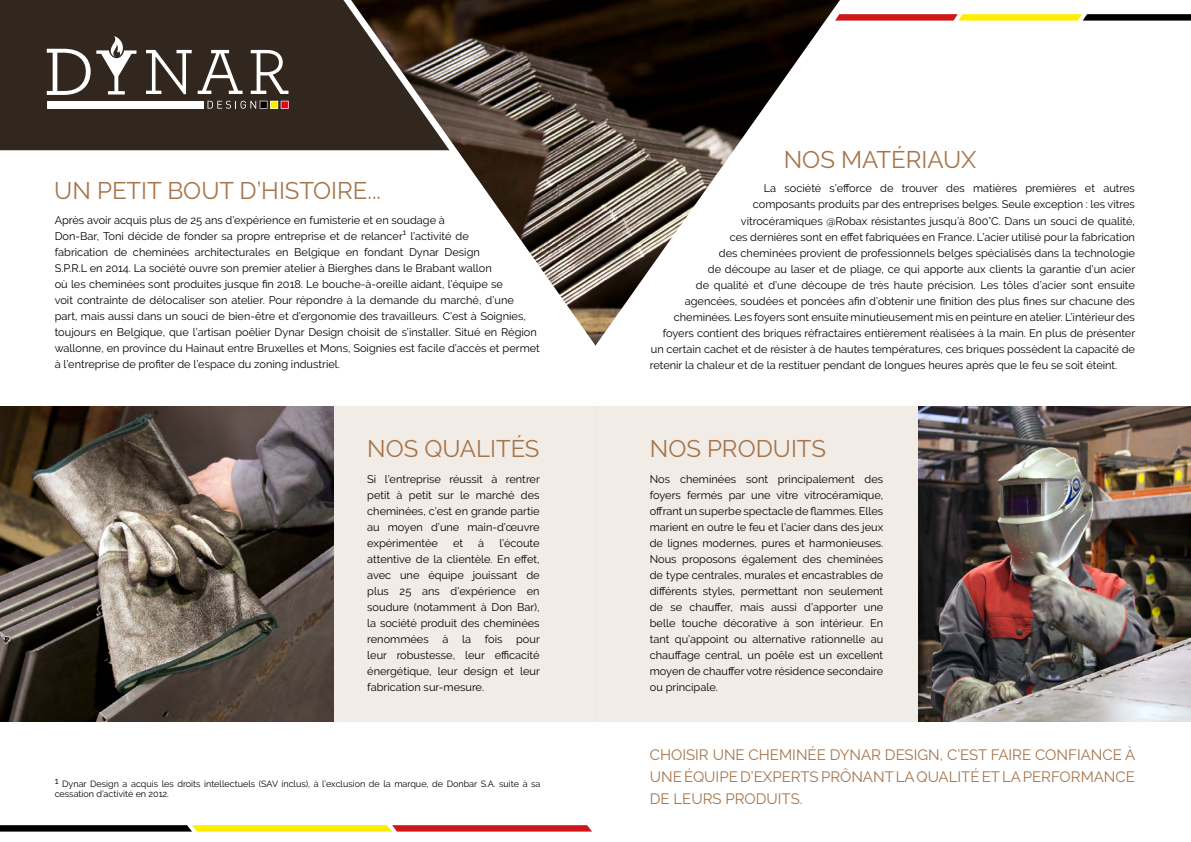
<style>
.page{position:relative;width:1191px;height:842px;background:#fff}
.page>*{position:absolute;margin:0;border:0;box-sizing:border-box;transform-origin:0 0}
.t1{font:24px "Raleway";color:#a5754b}
.t2{font:15px/22px "Raleway";color:#a5754b;text-align:justify}
.t3{font:11px/16px "Raleway";color:#000;text-align:justify}
.t4{font:9px/10.8px "Raleway";color:#000}
</style>
<div class="page">
<div style="left:595px;top:406px;width:596px;height:315px;background:#f2ece7"></div>
<div style="left:327px;top:406px;width:268px;height:315px;background:#f2ece7"></div>
<div style="left:0;top:0;width:351px;height:150px;background:#31271e"></div>
<svg style="left:146px;top:50px;width:46px;height:44px"></svg>
<svg style="left:198px;top:50px;width:44px;height:44px"></svg>
<svg style="left:251px;top:50px;width:37px;height:44px"></svg>
<svg style="left:47px;top:36px;width:89px;height:59px"></svg>
<svg style="left:207px;top:101px;width:82px;height:8px"></svg>
<div style="left:47px;top:101px;width:156px;height:8px;background:#fff"></div>
<img style="left:351px;top:0;width:489px;height:346px">
<img style="left:0;top:406px;width:333px;height:315px">
<img style="left:918px;top:406px;width:273px;height:315px">
<svg style="left:0;top:825px;width:592px;height:6px;background:#9f5f14"></svg>
<svg style="left:835px;top:14px;width:356px;height:7px;background:#a96c24"></svg>
<h1 class="t1" style="left:54px;top:177px;width:328px">UN PETIT BOUT D’HISTOIRE...</h1>
<p class="t3" style="left:55px;top:212px;width:487px;text-align:left">Après avoir acquis plus de 25 ans d’expérience en fumisterie et en soudage à<br>Don-Bar, Toni décide de fonder sa propre entreprise et de relancer<sup>1</sup> l’activité de<br>fabrication de cheminées architecturales en Belgique en fondant Dynar Design<br>S.P.R.L en 2014. La société ouvre son premier atelier à Bierghes dans le Brabant wallon<br>où les cheminées sont produites jusque fin 2018. Le bouche-à-oreille aidant, l’équipe se<br>voit contrainte de délocaliser son atelier. Pour répondre à la demande du marché, d’une<br>part, mais aussi dans un souci de bien-être et d’ergonomie des travailleurs. C’est à Soignies, toujours en Belgique, que l’artisan poêlier Dynar Design choisit de s’installer. Situé en Région wallonne, en province du Hainaut entre Bruxelles et Mons, Soignies est facile d’accès et permet à l’entreprise de profiter de l’espace du zoning industriel.</p>
<h1 class="t1" style="left:367px;top:434px;width:174px">NOS QUALITÉS</h1>
<p class="t3" style="left:367px;top:471px;width:174px">Si l’entreprise réussit à rentrer petit à petit sur le marché des cheminées, c’est en grande partie au moyen d’une main-d’œuvre expérimentée</p>
<p class="t3" style="left:367px;top:535px;width:174px;text-indent:132px">l’écoute attentive de la clientèle. En effet, avec une équipe jouissant de plus 25 ans d’expérience en soudure (notamment à Don Bar), la société produit des cheminées renommées à la fois pour leur robustesse, leur efficacité énergétique, leur design et leur fabrication sur-mesure.</p>
<p class="t3" style="left:453px;top:535px;width:12px">et</p>
<p class="t3" style="left:478px;top:535px;width:7px">à</p>
<p class="t4" style="left:55px;top:778px;width:487px">1 Dynar Design a acquis les droits intellectuels (SAV inclus), à l’exclusion de la marque, de Donbar S.A. suite à sa cessation d’activité en 2012.</p>
<h1 class="t1" style="left:783px;top:145px;width:194px">NOS MATÉRIAUX</h1>
<p class="t3" style="left:764px;top:181px;width:373px">La société s’efforce de trouver des matières premières et autres</p>
<p class="t3" style="left:753px;top:197px;width:384px">composants produits par des entreprises belges. Seule exception : les vitres</p>
<p class="t3" style="left:741px;top:213px;width:396px">vitrocéramiques @Robax résistantes jusqu’à 800°C. Dans un souci de qualité,</p>
<p class="t3" style="left:730px;top:229px;width:407px">ces dernières sont en effet fabriquées en France. L’acier utilisé pour la fabrication</p>
<p class="t3" style="left:719px;top:245px;width:418px">des cheminées provient de professionnels belges spécialisés dans la technologie</p>
<p class="t3" style="left:708px;top:261px;width:429px">de découpe au laser et de pliage, ce qui apporte aux clients la garantie d’un acier</p>
<p class="t3" style="left:696px;top:277px;width:441px">de qualité et d’une découpe de très haute précision. Les tôles d’acier sont ensuite</p>
<p class="t3" style="left:685px;top:293px;width:452px">agencées, soudées et poncées afin d’obtenir une finition des plus fines sur chacune des</p>
<p class="t3" style="left:674px;top:309px;width:463px">cheminées. Les foyers sont ensuite minutieusement mis en peinture en atelier. L’intérieur des</p>
<p class="t3" style="left:663px;top:325px;width:474px">foyers contient des briques réfractaires entièrement réalisées à la main. En plus de présenter</p>
<p class="t3" style="left:651px;top:341px;width:486px">un certain cachet et de résister à de hautes températures, ces briques possèdent la capacité de</p>
<p class="t3" style="left:650px;top:357px;width:469px">retenir la chaleur et de la restituer pendant de longues heures après que le feu se soit éteint.</p>
<h1 class="t1" style="left:650px;top:434px;width:178px">NOS PRODUITS</h1>
<p class="t3" style="left:650px;top:471px;width:235px">Nos cheminées sont principalement des foyers fermés par une vitre vitrocéramique, offrant un superbe spectacle de flammes. Elles marient en outre le feu et l’acier dans des jeux de lignes modernes, pures et harmonieuses.<br>Nous proposons également des cheminées de type centrales, murales et encastrables de différents styles, permettant non seulement de se chauffer, mais aussi d’apporter une belle touche décorative à son intérieur. En tant qu’appoint ou alternative rationnelle au chauffage central, un poêle est un excellent moyen de chauffer votre résidence secondaire ou principale.</p>
<h2 class="t2" style="left:650px;top:743px;width:487px">CHOISIR UNE CHEMINÉE DYNAR DESIGN, C’EST FAIRE CONFIANCE À UNE ÉQUIPE D’EXPERTS PRÔNANT LA QUALITÉ ET LA PERFORMANCE DE LEURS PRODUITS.</h2>
</div>
